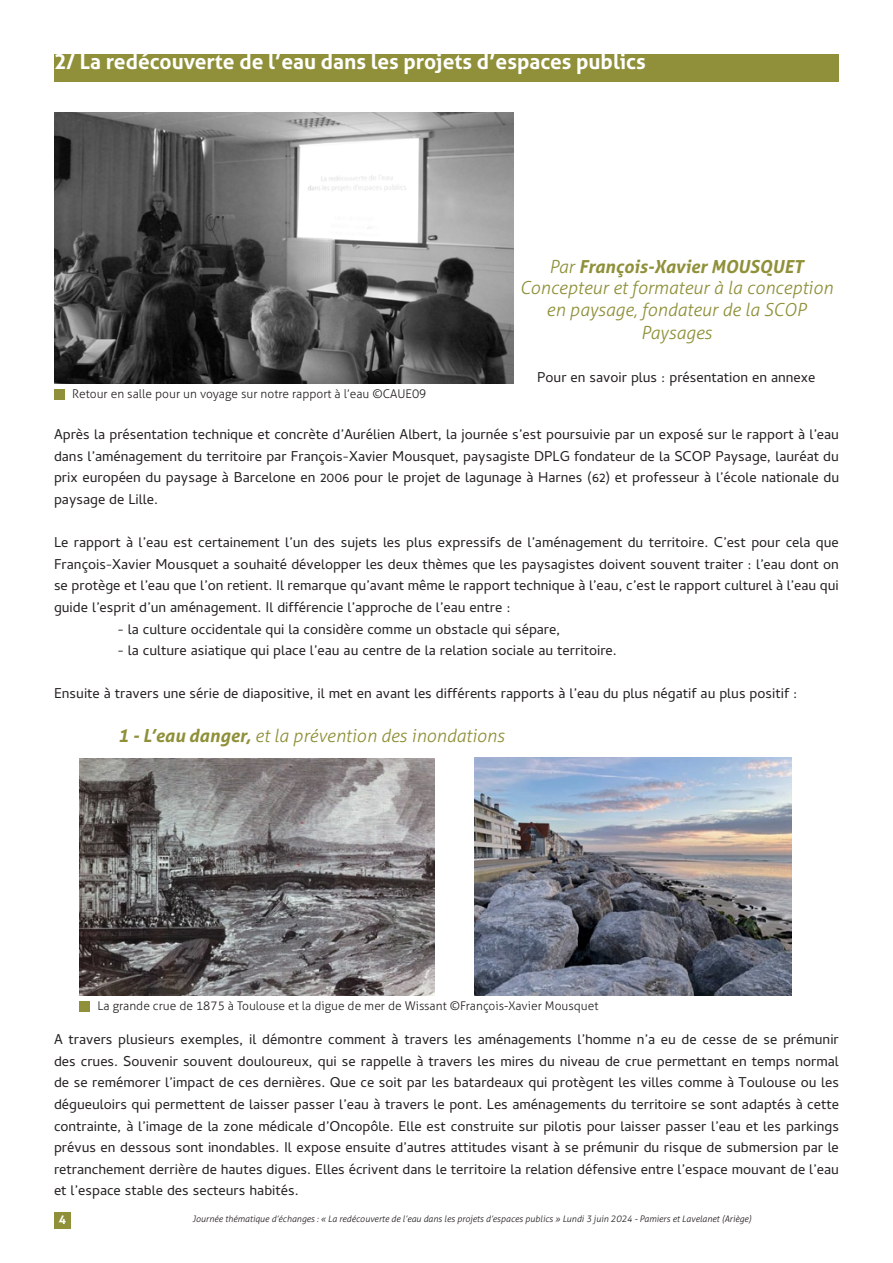
<style>
.page{position:relative;width:893px;height:1263px;background:#fff}
.page>*{position:absolute;margin:0;border:0;box-sizing:border-box;transform-origin:0 0}
.t1{font:700 21px "Aller";color:#fff}
.t2{font:18px/21.6px "Cambay Devanagari";color:#231f20;text-align:justify}
.t3{font:italic 300 18px/21.6px "Aller";color:#8f9039;text-align:center}
.t4{font:300 12px "Aller";color:#231f20}
.t5{font:700 12px "Aller";color:#fff}
.t6{font:italic 300 9px "Aller";color:#231f20}
.s1{font-weight:700}
</style>
<div class="page">
<div style="left:54px;top:1211px;width:17px;height:17px;background:#8f9039"></div>
<div style="left:54px;top:54px;width:785px;height:27px;background:#8f9039"></div>
<img style="left:54px;top:113px;width:460px;height:270px">
<div style="left:54px;top:389px;width:11px;height:11px;background:#8f9039"></div>
<div style="left:79px;top:1001px;width:11px;height:10px;background:#8f9039"></div>
<img style="left:79px;top:759px;width:355px;height:236px">
<img style="left:475px;top:758px;width:317px;height:237px">
<p class="t1" style="left:54px;top:49px;width:593px">2/ La redécouverte de l’eau dans les projets d’espaces publics</p>
<p class="t4" style="left:72px;top:386px;width:356px">Retour en salle pour un voyage sur notre rapport à l’eau ©CAUE09</p>
<p class="t3" style="left:520px;top:255px;width:315px">Par <span class="s1">François-Xavier MOUSQUET<br></span>Concepteur et formateur à la conception en paysage, fondateur de la SCOP</p>
<p class="t3" style="left:641px;top:322px;width:73px">Paysages</p>
<p class="t2" style="left:537px;top:369px;width:280px">Pour en savoir plus : présentation en annexe</p>
<p class="t2" style="left:54px;top:426px;width:786px">Après la présentation technique et concrète d’Aurélien Albert, la journée s’est poursuivie par un exposé sur le rapport à l’eau dans l’aménagement du territoire par François-Xavier Mousquet, paysagiste DPLG fondateur de la SCOP Paysage, lauréat du prix européen du paysage à Barcelone en 2006 pour le projet de lagunage à Harnes (62) et professeur à l’école nationale du paysage de Lille.</p>
<p class="t2" style="left:54px;top:534px;width:786px">Le rapport à l’eau est certainement l’un des sujets les plus expressifs de l’aménagement du territoire. C’est pour cela que François-Xavier Mousquet a souhaité développer les deux thèmes que les paysagistes doivent souvent traiter : l’eau dont on se protège et l’eau que l’on retient. Il remarque qu’avant même le rapport technique à l’eau, c’est le rapport culturel à l’eau qui guide l’esprit d’un aménagement. Il différencie l’approche de l’eau entre :</p>
<p class="t2" style="left:118px;top:620px;width:444px">- la culture occidentale qui la considère comme un obstacle qui sépare,</p>
<p class="t2" style="left:118px;top:642px;width:501px">- la culture asiatique qui place l’eau au centre de la relation sociale au territoire.</p>
<p class="t2" style="left:54px;top:685px;width:745px">Ensuite à travers une série de diapositive, il met en avant les différents rapports à l’eau du plus négatif au plus positif :</p>
<p class="t3" style="left:118px;top:724px;width:388px"><span class="s1">1 - L’eau danger,</span> et la prévention des inondations</p>
<p class="t4" style="left:98px;top:998px;width:502px">La grande crue de 1875 à Toulouse et la digue de mer de Wissant ©François-Xavier Mousquet</p>
<p class="t2" style="left:54px;top:1031px;width:786px">A travers plusieurs exemples, il démontre comment à travers les aménagements l’homme n’a eu de cesse de se prémunir des crues. Souvenir souvent douloureux, qui se rappelle à travers les mires du niveau de crue permettant en temps normal de se remémorer l’impact de ces dernières. Que ce soit par les batardeaux qui protègent les villes comme à Toulouse ou les dégueuloirs qui permettent de laisser passer l’eau à travers le pont. Les aménagements du territoire se sont adaptés à cette contrainte, à l’image de la zone médicale d’Oncopôle. Elle est construite sur pilotis pour laisser passer l’eau et les parkings prévus en dessous sont inondables. Il expose ensuite d’autres attitudes visant à se prémunir du risque de submersion par le retranchement derrière de hautes digues. Elles écrivent dans le territoire la relation défensive entre l’espace mouvant de l’eau et l’espace stable des secteurs habités.</p>
<p class="t5" style="left:59px;top:1212px;width:9px">4</p>
<p class="t6" style="left:193px;top:1214px;width:560px">Journée thématique d’échanges : « La redécouverte de l’eau dans les projets d’espaces publics » Lundi 3 juin 2024 - Pamiers et Lavelanet (Ariège)</p>
</div>
